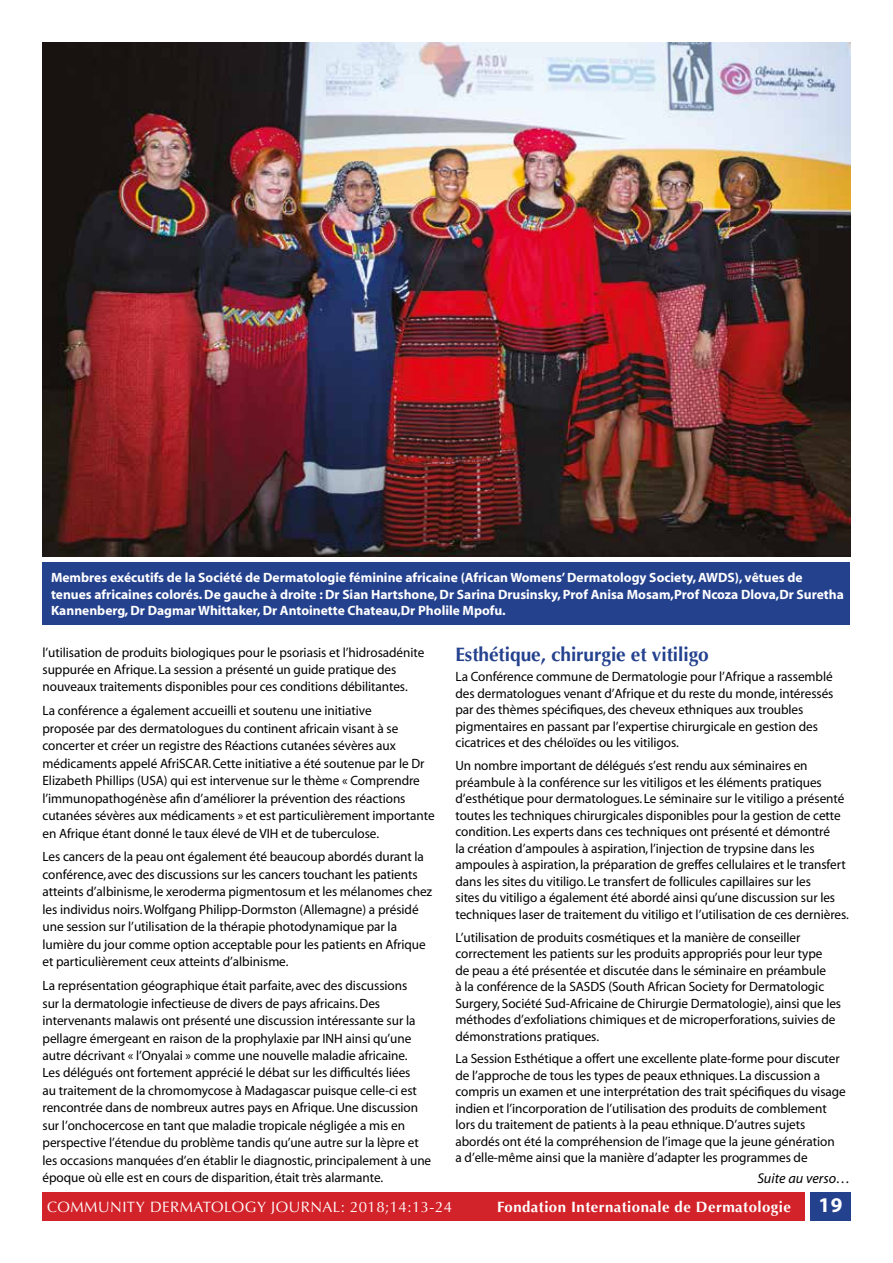
<style>
.page{position:relative;width:893px;height:1263px;background:#fff}
.page>*{position:absolute;margin:0;border:0;box-sizing:border-box;transform-origin:0 0}
.t1{font:700 21px "Myriad";color:#fff}
.t2{font:700 19.5px "Optima";letter-spacing:-.005em;color:#24418e}
.t3{font:15px "Optima";letter-spacing:.03em;color:#fff}
.t4{font:700 15px "Optima";letter-spacing:.03em;color:#fff}
.t5{font:italic 14.25px "Myriad";color:#000}
.t6{font:13.5px/17.4px "Myriad";letter-spacing:-.005em;color:#000}
.t7{font:700 13.5px/16.5px "Myriad";color:#fff}
</style>
<div class="page">
<div style="left:43px;top:1192px;width:762px;height:29px;background:#d3232a"></div>
<div style="left:810px;top:1192px;width:40px;height:29px;background:#24418e"></div>
<div style="left:43px;top:562px;width:807px;height:63px;background:#24418e"></div>
<img style="left:43px;top:43px;width:807px;height:514px">
<p class="t7" style="left:51px;top:570px;width:794px">Membres exécutifs de la Société de Dermatologie féminine africaine (African Womens’ Dermatology Society, AWDS), vêtues de tenues africaines colorés. De gauche à droite : Dr Sian Hartshone, Dr Sarina Drusinsky, Prof Anisa Mosam,Prof Ncoza Dlova,Dr Suretha<br>Kannenberg, Dr Dagmar Whittaker, Dr Antoinette Chateau,Dr Pholile Mpofu.</p>
<p class="t6" style="left:43px;top:644px;width:383px">l’utilisation de produits biologiques pour le psoriasis et l’hidrosadénite suppurée en Afrique. La session a présenté un guide pratique des nouveaux traitements disponibles pour ces conditions débilitantes.</p>
<p class="t6" style="left:43px;top:703px;width:394px">La conférence a également accueilli et soutenu une initiative<br>proposée par des dermatologues du continent africain visant à se concerter et créer un registre des Réactions cutanées sévères aux médicaments appelé AfriSCAR. Cette initiative a été soutenue par le Dr Elizabeth Phillips (USA) qui est intervenue sur le thème « Comprendre l’immunopathogénèse afin d’améliorer la prévention des réactions cutanées sévères aux médicaments » et est particulièrement importante en Afrique étant donné le taux élevé de VIH et de tuberculose.</p>
<p class="t6" style="left:43px;top:849px;width:391px">Les cancers de la peau ont également été beaucoup abordés durant la conférence, avec des discussions sur les cancers touchant les patients atteints d’albinisme, le xeroderma pigmentosum et les mélanomes chez les individus noirs. Wolfgang Philipp-Dormston (Allemagne) a présidé une session sur l’utilisation de la thérapie photodynamique par la lumière du jour comme option acceptable pour les patients en Afrique et particulièrement ceux atteints d’albinisme.</p>
<p class="t6" style="left:43px;top:977px;width:390px">La représentation géographique était parfaite, avec des discussions<br>sur la dermatologie infectieuse de divers de pays africains. Des intervenants malawis ont présenté une discussion intéressante sur la pellagre émergeant en raison de la prophylaxie par INH ainsi qu’une autre décrivant « l’Onyalai » comme une nouvelle maladie africaine.<br>Les délégués ont fortement apprécié le débat sur les difficultés liées<br>au traitement de la chromomycose à Madagascar puisque celle-ci est rencontrée dans de nombreux autres pays en Afrique. Une discussion sur l’onchocercose en tant que maladie tropicale négligée a mis en perspective l’étendue du problème tandis qu’une autre sur la lèpre et les occasions manquées d’en établir le diagnostic, principalement à une époque où elle est en cours de disparition, était très alarmante.</p>
<h2 class="t2" style="left:455px;top:643px;width:255px">Esthétique, chirurgie et vitiligo</h2>
<p class="t6" style="left:455px;top:669px;width:379px;line-height:16.5px">La Conférence commune de Dermatologie pour l’Afrique a rassemblé des dermatologues venant d’Afrique et du reste du monde, intéressés par des thèmes spécifiques, des cheveux ethniques aux troubles pigmentaires en passant par l’expertise chirurgicale en gestion des cicatrices et des chéloïdes ou les vitiligos.</p>
<p class="t6" style="left:455px;top:758px;width:395px;line-height:16.5px">Un nombre important de délégués s’est rendu aux séminaires en préambule à la conférence sur les vitiligos et les éléments pratiques d’esthétique pour dermatologues. Le séminaire sur le vitiligo a présenté toutes les techniques chirurgicales disponibles pour la gestion de cette condition. Les experts dans ces techniques ont présenté et démontré<br>la création d’ampoules à aspiration, l’injection de trypsine dans les ampoules à aspiration, la préparation de greffes cellulaires et le transfert dans les sites du vitiligo. Le transfert de follicules capillaires sur les<br>sites du vitiligo a également été abordé ainsi qu’une discussion sur les techniques laser de traitement du vitiligo et l’utilisation de ces dernières.</p>
<p class="t6" style="left:455px;top:929px;width:387px;line-height:16.5px">L’utilisation de produits cosmétiques et la manière de conseiller correctement les patients sur les produits appropriés pour leur type<br>de peau a été présentée et discutée dans le séminaire en préambule<br>à la conférence de la SASDS (South African Society for Dermatologic Surgery, Société Sud-Africaine de Chirurgie Dermatologie), ainsi que les méthodes d’exfoliations chimiques et de microperforations, suivies de démonstrations pratiques.</p>
<p class="t6" style="left:455px;top:1051px;width:392px;line-height:16.5px">La Session Esthétique a offert une excellente plate-forme pour discuter de l’approche de tous les types de peaux ethniques. La discussion a compris un examen et une interprétation des trait spécifiques du visage indien et l’incorporation de l’utilisation des produits de comblement lors du traitement de patients à la peau ethnique. D’autres sujets abordés ont été la compréhension de l’image que la jeune génération<br>a d’elle-même ainsi que la manière d’adapter les programmes de</p>
<p class="t5" style="left:757px;top:1171px;width:95px">Suite au verso…</p>
<p class="t4" style="left:497px;top:1198px;width:295px">Fondation Internationale de Dermatologie</p>
<p class="t3" style="left:47px;top:1198px;width:407px">COMMUNITY DERMATOLOGY JOURNAL: 2018;14:13-24</p>
<h1 class="t1" style="left:818px;top:1194px;width:25px">19</h1>
</div>
